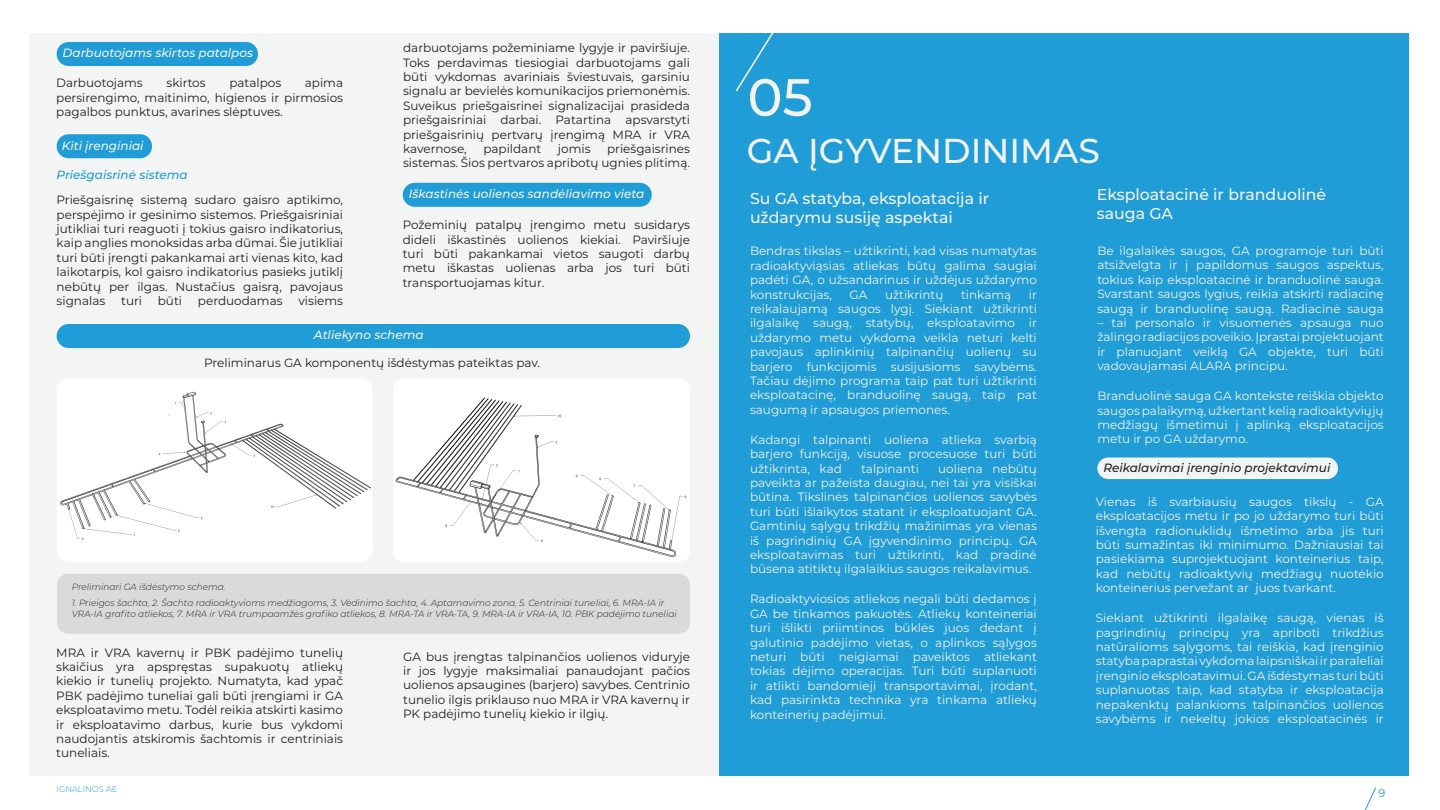
<style>
.page{position:relative;width:1440px;height:810px;background:#fff}
.page>*{position:absolute;margin:0;border:0;box-sizing:border-box;transform-origin:0 0}
.t1{font:500 52.5px "Montserrat";color:#f2f3f4}
.t2{font:500 34.5px "Montserrat";color:#f2f3f4}
.t3{font:500 15.75px/18.9px "Montserrat";color:#f2f3f4}
.t4{font:12px/14.4px "Montserrat";color:#f2f3f4;text-align:justify}
.t5{font:12px/14.4px "Montserrat";color:#1f1f1f;text-align:justify}
.t6{font:italic 500 12px "Montserrat";color:#f2f3f4}
.t7{font:italic 500 12px "Montserrat";color:#1f1f1f}
.t8{font:italic 500 12px "Montserrat";color:#209dd6}
.t9{font:11.25px "Montserrat";color:#1f9cd7}
.t10{font:italic 300 9px/10.8px "Montserrat";color:#242424}
.t11{font:300 8.25px "Montserrat";color:#239cd8}
</style>
<div class="page">
<div style="left:29px;top:34px;width:1380px;height:742px;background:#f3f4f4"></div>
<div style="left:57px;top:42px;width:201px;height:24px;background:#209dd6;border-radius:12px"></div>
<div style="left:57px;top:134px;width:95px;height:24px;background:#209dd6;border-radius:12px"></div>
<div style="left:403px;top:183px;width:249px;height:24px;background:#209dd6;border-radius:12px"></div>
<div style="left:57px;top:574px;width:633px;height:60px;background:#dbd9d9;border-radius:11px"></div>
<img style="left:394px;top:379px;width:295px;height:182px">
<img style="left:57px;top:379px;width:315px;height:182px">
<div style="left:57px;top:324px;width:633px;height:24px;background:#209dd6;border-radius:12px"></div>
<div style="left:719px;top:34px;width:690px;height:742px;background:#209dd6"></div>
<div style="left:1097px;top:458px;width:241px;height:21px;background:#f2f3f4;border-radius:11px"></div>
<svg style="left:1364px;top:787px;width:12px;height:23px"></svg>
<svg style="left:734px;top:33px;width:98px;height:59px"></svg>
<p class="t6" style="left:63px;top:45px;width:192px">Darbuotojams skirtos patalpos</p>
<p class="t5" style="left:56px;top:75px;width:88px">Darbuotojams</p>
<p class="t5" style="left:166px;top:75px;width:41px">skirtos</p>
<p class="t5" style="left:229px;top:75px;width:53px">patalpos</p>
<p class="t5" style="left:56px;top:75px;width:288px;text-indent:249px">apima persirengimo, maitinimo, higienos ir pirmosios pagalbos punktus, avarines slėptuves.</p>
<p class="t6" style="left:62px;top:137px;width:83px">Kiti įrenginiai</p>
<p class="t8" style="left:57px;top:167px;width:133px">Priešgaisrinė sistema</p>
<p class="t5" style="left:57px;top:192px;width:288px">Priešgaisrinę sistemą sudaro gaisro aptikimo, perspėjimo ir gesinimo sistemos. Priešgaisriniai jutikliai turi reaguoti į tokius gaisro indikatorius, kaip anglies monoksidas arba dūmai. Šie jutikliai turi būti įrengti pakankamai arti vienas kito, kad laikotarpis, kol gaisro indikatorius pasieks jutiklį nebūtų per ilgas. Nustačius gaisrą, pavojaus signalas</p>
<p class="t5" style="left:121px;top:293px;width:22px">turi</p>
<p class="t5" style="left:158px;top:293px;width:26px">būti</p>
<p class="t5" style="left:198px;top:293px;width:86px">perduodamas</p>
<p class="t5" style="left:298px;top:293px;width:46px">visiems</p>
<p class="t5" style="left:403px;top:40px;width:288px">darbuotojams požeminiame lygyje ir paviršiuje.<br>Toks perdavimas tiesiogiai darbuotojams gali būti vykdomas avariniais šviestuvais, garsiniu signalu ar bevielės komunikacijos priemonėmis.<br>Suveikus priešgaisrinei signalizacijai prasideda priešgaisriniai darbai. Patartina apsvarstyti priešgaisrinių pertvarų įrengimą MRA ir VRA kavernose,</p>
<p class="t5" style="left:403px;top:141px;width:288px;text-align:right">priešgaisrines<br>sistemas. Šios pertvaros apribotų ugnies plitimą.</p>
<p class="t5" style="left:483px;top:141px;width:59px">papildant</p>
<p class="t5" style="left:558px;top:141px;width:34px">jomis</p>
<p class="t6" style="left:409px;top:186px;width:237px">Iškastinės uolienos sandėliavimo vieta</p>
<p class="t5" style="left:403px;top:217px;width:289px">Požeminių patalpų įrengimo metu susidarys dideli iškastinės uolienos kiekiai. Paviršiuje turi būti pakankamai vietos saugoti darbų metu iškastas uolienas arba jos turi būti transportuojamas kitur.</p>
<p class="t6" style="left:314px;top:326px;width:111px">Atliekyno schema</p>
<p class="t5" style="left:204px;top:355px;width:337px">Preliminarus GA komponentų išdėstymas pateiktas pav.</p>
<p class="t10" style="left:72px;top:581px;width:155px">Preliminari GA išdėstymo schema.</p>
<p class="t10" style="left:72px;top:598px;width:606px">1. Prieigos šachta, 2. Šachta radioaktyvioms medžiagoms, 3. Vėdinimo šachta, 4. Aptarnavimo zona, 5. Centriniai tuneliai, 6. MRA-IA ir<br>VRA-IA grafito atliekos, 7. MRA ir VRA trumpaamžės grafiko atliekos, 8. MRA-TA ir VRA-TA, 9. MRA-IA ir VRA-IA, 10. PBK padėjimo tuneliai</p>
<p class="t5" style="left:56px;top:645px;width:288px">MRA ir VRA kavernų ir PBK padėjimo tunelių skaičius yra apspręstas supakuotų atliekų kiekio ir tunelių projekto. Numatyta, kad ypač PBK padėjimo tuneliai gali būti įrengiami ir GA eksploatavimo metu. Todėl reikia atskirti kasimo ir eksploatavimo darbus, kurie bus vykdomi naudojantis atskiromis šachtomis ir centriniais tuneliais.</p>
<p class="t5" style="left:403px;top:649px;width:288px">GA bus įrengtas talpinančios uolienos viduryje ir jos lygyje maksimaliai panaudojant pačios uolienos apsaugines (barjero) savybes. Centrinio tunelio ilgis priklauso nuo MRA ir VRA kavernų ir PK padėjimo tunelių kiekio ir ilgių.</p>
<h1 class="t1" style="left:748px;top:61px;width:67px">05</h1>
<h2 class="t2" style="left:747px;top:127px;width:354px">GA ĮGYVENDINIMAS</h2>
<h3 class="t3" style="left:750px;top:188px;width:241px">Su GA statyba, eksploatacija ir uždarymu susiję aspektai</h3>
<p class="t4" style="left:750px;top:243px;width:288px">Bendras tikslas – užtikrinti, kad visas numatytas radioaktyviąsias atliekas būtų galima saugiai padėti GA, o užsandarinus ir uždėjus uždarymo konstrukcijas,</p>
<p class="t4" style="left:750px;top:287px;width:288px;text-indent:279px">ir reikalaujamą saugos lygį. Siekiant užtikrinti ilgalaikę saugą, statybų, eksploatavimo ir uždarymo metu vykdoma veikla neturi kelti pavojaus aplinkinių talpinančių uolienų su barjero funkcijomis susijusioms savybėms.<br>Tačiau dėjimo programa taip pat turi užtikrinti eksploatacinę, branduolinę saugą, taip pat saugumą ir apsaugos priemones.</p>
<p class="t4" style="left:750px;top:432px;width:288px">Kadangi talpinanti uoliena atlieka svarbią barjero funkciją, visuose procesuose turi būti užtikrinta, kad</p>
<p class="t4" style="left:850px;top:287px;width:19px">GA</p>
<p class="t4" style="left:885px;top:287px;width:60px">užtikrintų</p>
<p class="t4" style="left:961px;top:287px;width:52px">tinkamą</p>
<p class="t4" style="left:750px;top:461px;width:288px;text-indent:188px">uoliena nebūtų paveikta ar pažeista daugiau, nei tai yra visiškai būtina. Tikslinės talpinančios uolienos savybės turi būti išlaikytos statant ir eksploatuojant GA.<br>Gamtinių sąlygų trikdžių mažinimas yra vienas iš pagrindinių GA įgyvendinimo principų. GA eksploatavimas turi užtikrinti, kad pradinė būsena atitiktų ilgalaikius saugos reikalavimus.</p>
<p class="t4" style="left:750px;top:591px;width:288px">Radioaktyviosios atliekos negali būti dedamos į GA be tinkamos pakuotės. Atliekų konteineriai turi išlikti priimtinos būklės juos dedant į galutinio padėjimo vietas, o aplinkos sąlygos neturi būti neigiamai paveiktos atliekant tokias dėjimo operacijas. Turi būti suplanuoti ir atlikti bandomieji transportavimai, įrodant, kad pasirinkta technika yra tinkama atliekų konteinerių padėjimui.</p>
<p class="t4" style="left:861px;top:461px;width:59px">talpinanti</p>
<h3 class="t3" style="left:1097px;top:184px;width:231px">Eksploatacinė ir branduolinė sauga GA</h3>
<p class="t4" style="left:1097px;top:243px;width:288px">Be ilgalaikės saugos, GA programoje turi būti atsižvelgta ir į papildomus saugos aspektus, tokius kaip eksploatacinė ir branduolinė sauga.<br>Svarstant saugos lygius, reikia atskirti radiacinę saugą ir branduolinę saugą. Radiacinė sauga</p>
<p class="t4" style="left:1097px;top:315px;width:288px">– tai personalo ir visuomenės apsauga nuo žalingo radiacijos poveikio. Įprastai projektuojant ir planuojant veiklą GA objekte, turi būti vadovaujamasi ALARA principu.</p>
<p class="t4" style="left:1097px;top:388px;width:288px">Branduolinė sauga GA kontekste reiškia objekto saugos palaikymą, užkertant kelią radioaktyviųjų medžiagų išmetimui į aplinką eksploatacijos metu ir po GA uždarymo.</p>
<p class="t7" style="left:1103px;top:459px;width:229px">Reikalavimai įrenginio projektavimui</p>
<p class="t4" style="left:1096px;top:494px;width:289px">Vienas iš svarbiausių saugos tikslų - GA eksploatacijos metu ir po jo uždarymo turi būti išvengta radionuklidų išmetimo arba jis turi būti sumažintas iki minimumo. Dažniausiai tai pasiekiama suprojektuojant konteinerius taip, kad nebūtų radioaktyvių medžiagų nuotėkio konteinerius pervežant ar juos tvarkant.</p>
<p class="t4" style="left:1096px;top:610px;width:289px">Siekiant užtikrinti ilgalaikę saugą, vienas iš pagrindinių principų yra apriboti trikdžius natūralioms sąlygoms, tai reiškia, kad įrenginio statyba paprastai vykdoma laipsniškai ir paraleliai įrenginio eksploatavimui. GA išdėstymas turi būti suplanuotas taip, kad statyba ir eksploatacija nepakenktų palankioms talpinančios uolienos savybėms ir nekeltų jokios eksploatacinės ir</p>
<p class="t11" style="left:57px;top:784px;width:62px">IGNALINOS AE</p>
<p class="t9" style="left:1379px;top:785px;width:8px">9</p>
</div>
